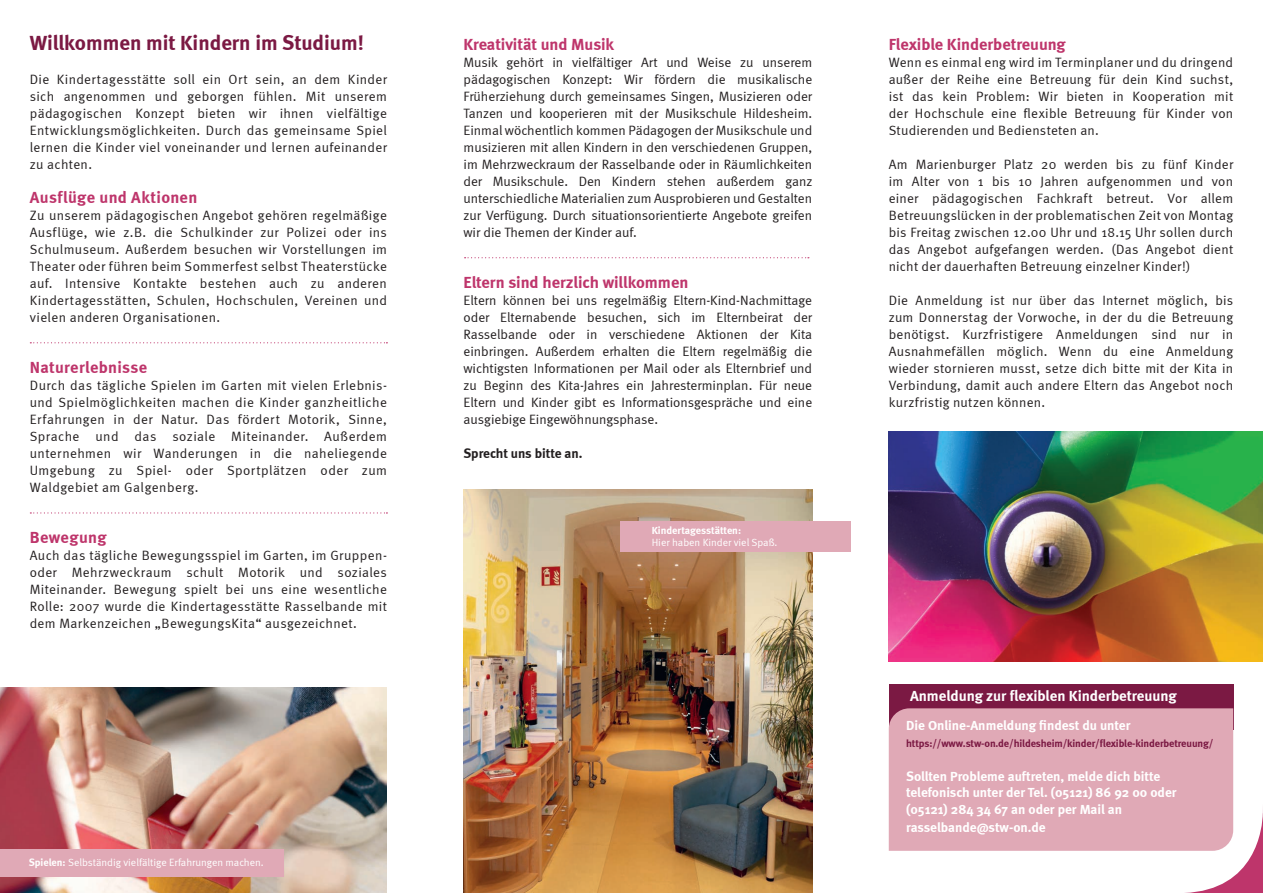
<style>
.page{position:relative;width:1263px;height:893px;background:#fff}
.page>*{position:absolute;margin:0;border:0;box-sizing:border-box;transform-origin:0 0}
.t1{font:700 21px "Meta";color:#7b1943}
.t2{font:700 16.5px "Meta";color:#be356b}
.t3{font:700 16.5px "Meta";letter-spacing:.02em;color:#be356b}
.t4{font:700 16.5px "Meta";letter-spacing:.025em;color:#be356b}
.t5{font:700 15px "Meta";color:#fff}
.t6{font:13.5px/17px "Meta Normal";letter-spacing:.02em;color:#231f20;text-align:justify}
.t7{font:700 13.5px/16.5px "Meta";color:#fff}
.t8{font:700 13.5px "Meta";letter-spacing:-.005em;color:#231f20}
.t9{font:10.5px "Meta Normal";color:#fff}
.t10{font:700 10.5px "Meta";letter-spacing:-.01em;color:#7b1943}
.t11{font:700 10.5px "Meta";color:#fff}
.s1{font-family:"Meta";font-weight:700}
</style>
<div class="page">
<svg style="left:888px;top:553px;width:375px;height:340px"></svg>
<img style="left:463px;top:490px;width:349px;height:403px">
<img style="left:0;top:688px;width:387px;height:205px">
<div style="left:0;top:849px;width:283px;height:28px;background:#e0a9b6"></div>
<div style="left:620px;top:521px;width:230px;height:30px;background:#e0a9b6"></div>
<div style="left:889px;top:684px;width:344px;height:45px;background:#7b1943"></div>
<div style="left:889px;top:708px;width:344px;height:143px;background:#e0a9b6"></div>
<svg style="left:30px;top:342px;width:357px;height:1px"></svg>
<svg style="left:465px;top:257px;width:344px;height:1px"></svg>
<svg style="left:30px;top:512px;width:357px;height:1px"></svg>
<img style="left:889px;top:431px;width:374px;height:230px">
<h1 class="t1" style="left:30px;top:30px;width:336px">Willkommen mit Kindern im Studium!</h1>
<p class="t6" style="left:30px;top:70px;width:359px">Die Kindertagesstätte soll ein Ort sein, an dem Kinder sich angenommen und geborgen fühlen. Mit unserem pädagogischen Konzept bieten wir ihnen vielfältige Entwicklungsmöglichkeiten. Durch das gemeinsame Spiel lernen die Kinder viel voneinander und lernen aufeinander zu achten.</p>
<p class="t3" style="left:30px;top:187px;width:169px">Ausflüge und Aktionen</p>
<p class="t6" style="left:30px;top:206px;width:359px">Zu unserem pädagogischen Angebot gehören regelmäßige Ausflüge, wie z.B. die Schulkinder zur Polizei oder ins Schulmuseum. Außerdem besuchen wir Vorstellungen im Theater oder führen beim Sommerfest selbst Theaterstücke auf. Intensive Kontakte bestehen auch zu anderen Kindertagesstätten, Schulen, Hochschulen, Vereinen und vielen anderen Organisationen.</p>
<p class="t3" style="left:30px;top:357px;width:119px">Naturerlebnisse</p>
<p class="t6" style="left:30px;top:376px;width:359px">Durch das tägliche Spielen im Garten mit vielen Erlebnis&shy;und Spielmöglichkeiten machen die Kinder ganzheitliche Erfahrungen in der Natur. Das fördert Motorik, Sinne, Sprache und das soziale Miteinander. Außerdem unternehmen wir Wanderungen in die naheliegende Umgebung zu Spiel- oder Sportplätzen oder zum Waldgebiet am Galgenberg.</p>
<p class="t4" style="left:30px;top:527px;width:78px">Bewegung</p>
<p class="t6" style="left:30px;top:546px;width:359px">Auch das tägliche Bewegungsspiel im Garten, im Gruppen&shy;oder Mehrzweckraum schult Motorik und soziales Miteinander. Bewegung spielt bei uns eine wesentliche Rolle: 2007 wurde die Kindertagesstätte Rasselbande mit dem Markenzeichen „BewegungsKita“ ausgezeichnet.</p>
<p class="t9" style="left:29px;top:856px;width:236px"><span class="s1">Spielen:</span> Selbständig vielfältige Erfahrungen machen.</p>
<p class="t2" style="left:463px;top:34px;width:152px">Kreativität und Musik</p>
<p class="t6" style="left:463px;top:53px;width:350px">Musik gehört in vielfältiger Art und Weise zu unserem pädagogischen Konzept: Wir fördern die musikalische Früherziehung durch gemeinsames Singen, Musizieren oder Tanzen und kooperieren mit der Musikschule Hildesheim.<br>Einmal wöchentlich kommen Pädagogen der Musikschule und musizieren mit allen Kindern in den verschiedenen Gruppen, im Mehrzweckraum der Rasselbande oder in Räumlichkeiten der Musikschule. Den Kindern stehen außerdem ganz unterschiedliche Materialien zum Ausprobieren und Gestalten zur Verfügung. Durch situationsorientierte Angebote greifen wir die Themen der Kinder auf.</p>
<p class="t2" style="left:463px;top:272px;width:226px">Eltern sind herzlich willkommen</p>
<p class="t6" style="left:463px;top:291px;width:350px">Eltern können bei uns regelmäßig Eltern-Kind-Nachmittage oder Elternabende besuchen, sich im Elternbeirat der Rasselbande oder in verschiedene Aktionen der Kita einbringen. Außerdem erhalten die Eltern regelmäßig die wichtigsten Informationen per Mail oder als Elternbrief und zu Beginn des Kita-Jahres ein Jahresterminplan. Für neue Eltern und Kinder gibt es Informationsgespräche und eine ausgiebige Eingewöhnungsphase.</p>
<p class="t8" style="left:463px;top:445px;width:121px">Sprecht uns bitte an.</p>
<p class="t11" style="left:652px;top:524px;width:91px">Kindertagesstätten:</p>
<p class="t9" style="left:652px;top:536px;width:127px">Hier haben Kinder viel Spaß.</p>
<p class="t2" style="left:889px;top:34px;width:178px">Flexible Kinderbetreuung</p>
<p class="t6" style="left:889px;top:53px;width:346px">Wenn es einmal eng wird im Terminplaner und du dringend außer der Reihe eine Betreuung für dein Kind suchst, ist das kein Problem: Wir bieten in Kooperation mit der Hochschule eine flexible Betreuung für Kinder von Studierenden und Bediensteten an.</p>
<p class="t6" style="left:889px;top:155px;width:346px">Am Marienburger Platz 20 werden bis zu fünf Kinder im Alter von 1 bis 10 Jahren aufgenommen und von einer pädagogischen Fachkraft betreut. Vor allem Betreuungslücken in der problematischen Zeit von Montag bis Freitag zwischen 12.00 Uhr und 18.15 Uhr sollen durch das Angebot aufgefangen werden. (Das Angebot dient nicht der dauerhaften Betreuung einzelner Kinder!)</p>
<p class="t6" style="left:889px;top:291px;width:346px">Die Anmeldung ist nur über das Internet möglich, bis zum Donnerstag der Vorwoche, in der du die Betreuung benötigst. Kurzfristigere Anmeldungen sind nur in Ausnahmefällen möglich. Wenn du eine Anmeldung wieder stornieren musst, setze dich bitte mit der Kita in Verbindung, damit auch andere Eltern das Angebot noch kurzfristig nutzen können.</p>
<p class="t5" style="left:910px;top:687px;width:268px">Anmeldung zur flexiblen Kinderbetreuung</p>
<p class="t7" style="left:906px;top:717px;width:226px">Die Online-Anmeldung findest du unter</p>
<p class="t10" style="left:906px;top:737px;width:309px">https://www.stw-on.de/hildesheim/kinder/flexible-kinderbetreuung/</p>
<p class="t7" style="left:906px;top:768px;width:272px">Sollten Probleme auftreten, melde dich bitte telefonisch unter der Tel. (05121) 86 92 00 oder (05121) 284 34 67 an oder per Mail an</p>
<p class="t7" style="left:906px;top:819px;width:141px">rasselbande@stw-on.de</p>
</div>
